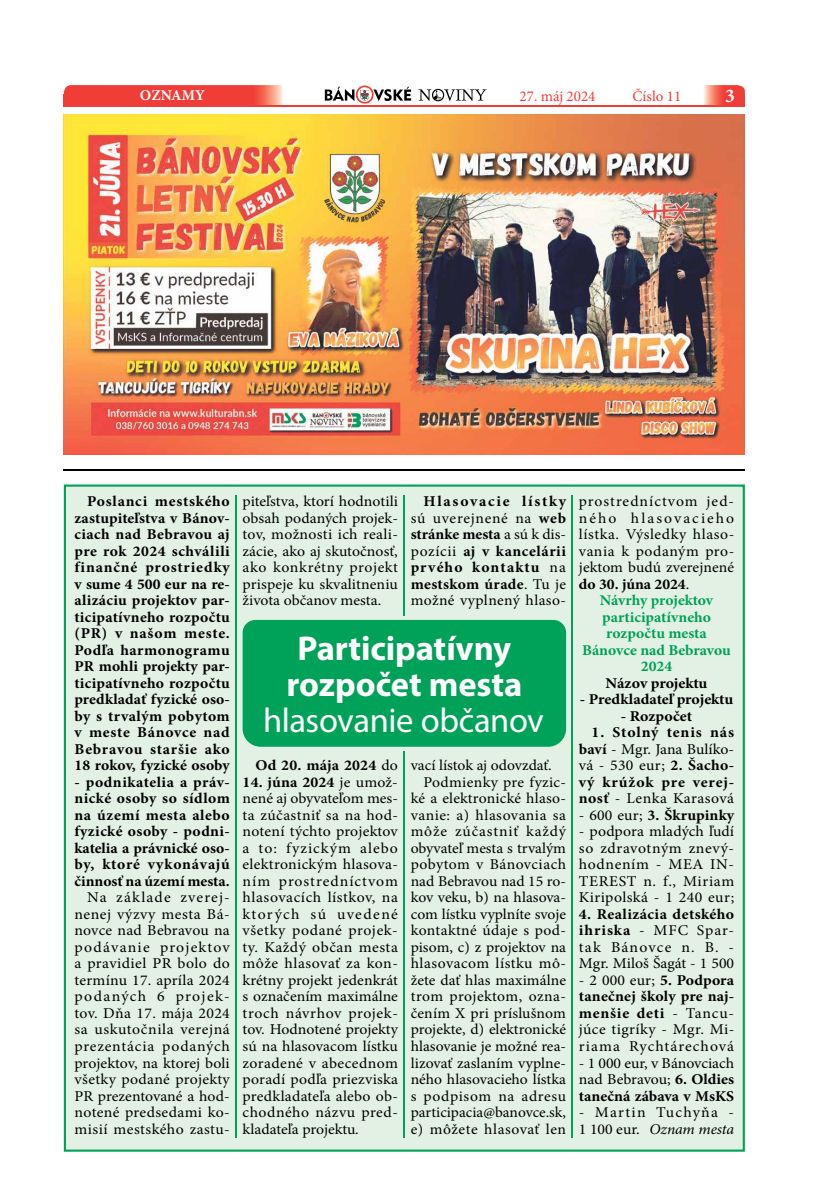
<style>
.page{position:relative;width:830px;height:1200px;background:#fff}
.page>*{position:absolute;margin:0;border:0;box-sizing:border-box;transform-origin:0 0}
.t1{font:700 34.5px/36px "Myriad Pro";letter-spacing:-.005em;color:#fff;text-align:center}
.t2{font:34.5px "Myriad Pro";letter-spacing:-.015em;color:#fff}
.t3{font:700 19.5px "Minion Pro";color:#fff}
.t4{font:15px/16.5px "Minion Pro";letter-spacing:.01em;color:#000;text-align:justify;scale:1.05 1}
.t5{font:700 15px/16.5px "Minion Pro";letter-spacing:.015em;color:#000;text-align:justify;scale:1.04 1}
.t6{font:15px/16.5px "Minion Pro";letter-spacing:.01em;color:#000;text-align:justify;scale:1.04 1}
.t7{font:700 15px/16.5px "Minion Pro";letter-spacing:.015em;color:#000;text-align:justify;scale:1.05 1}
.t8{font:700 15px/16.5px "Minion Pro";color:#00a158;text-align:center;scale:1.04 1}
.t9{font:15px "Minion Pro";letter-spacing:.035em;color:#000;scale:1.04 1}
.t10{font:15px/16.5px "Minion Pro";letter-spacing:.08em;color:#000;scale:1.05 1}
.t11{font:15px "Minion Pro";letter-spacing:.01em;color:#000}
.t12{font:700 15px "Minion Pro";letter-spacing:-.005em;color:#000;scale:1.06 1}
.t13{font:15px "Minion Pro";letter-spacing:.03em;color:#000;scale:1.04 1}
.t14{font:15px "Minion Pro";letter-spacing:.055em;color:#000;scale:1.04 1}
.t15{font:15px "Minion Pro";color:#f13d37}
.t16{font:15px "Minion Pro";letter-spacing:.04em;color:#000;scale:1.04 1}
.t17{font:700 15px "Minion Pro";letter-spacing:-.01em;color:#000;scale:1.06 1}
.t18{font:700 15px "Minion Pro";letter-spacing:.015em;color:#000;scale:1.06 1}
.t19{font:700 15px "Minion Pro";color:#fff}
.s1{font-weight:400}
.s2{font-weight:700}
.s3{font-style:italic}
</style>
<div class="page">
<svg style="left:325px;top:85px;width:86px;height:19px"></svg>
<svg style="left:418px;top:89px;width:68px;height:12px"></svg>
<svg style="left:64px;top:85px;width:218px;height:20px"></svg>
<svg style="left:704px;top:85px;width:40px;height:20px"></svg>
<hr style="left:74px;top:105px;width:658px;height:1px;background:#f13d37">
<div style="left:64px;top:94px;width:17px;height:12px;background:#f13d37"></div>
<div style="left:727px;top:94px;width:17px;height:12px;background:#f13d37"></div>
<hr style="left:64px;top:468px;width:680px;height:2px;background:#000">
<img style="left:64px;top:114px;width:680px;height:340px">
<div style="left:64px;top:484px;width:680px;height:667px;background:#e3f1e4"></div>
<div style="left:242px;top:619px;width:324px;height:127px;background:#00a158"></div>
<p class="t19" style="left:140px;top:85px;width:66px">OZNAMY</p>
<p class="t15" style="left:519px;top:86px;width:77px">27. máj 2024</p>
<p class="t15" style="left:632px;top:86px;width:50px">Číslo 11</p>
<h2 class="t3" style="left:724px;top:82px;width:11px">3</h2>
<p class="t5" style="left:74px;top:492px;width:151px;text-indent:13px">Poslanci mestského zastupiteľstva v Bánov&shy;ciach nad Bebravou aj pre rok 2024 schválili finančné prostriedky v sume 4 500 eur na re&shy;alizáciu projektov par&shy;ticipatívneho rozpočtu (PR) v našom meste.<br>Podľa harmonogramu PR mohli projekty par&shy;ticipatívneho rozpočtu predkladať fyzické oso&shy;by s trvalým pobytom v meste Bánovce nad Bebravou staršie ako 18 rokov, fyzické osoby</p>
<p class="t5" style="left:74px;top:773px;width:151px">- podnikatelia a práv&shy;nické osoby so sídlom na území mesta alebo fyzické osoby - podni&shy;katelia a právnické oso&shy;by, ktoré vykonávajú činnosť na území mesta.</p>
<p class="t4" style="left:74px;top:889px;width:149px;text-indent:13px">Na základe zverej&shy;nenej výzvy mesta Bá&shy;novce nad Bebravou na podávanie projektov a pravidiel PR bolo do termínu 17. apríla 2024 podaných 6 projek&shy;tov. Dňa 17. mája 2024 sa uskutočnila verejná prezentácia podaných projektov, na ktorej boli všetky podané projekty PR prezentované a hod&shy;notené predsedami ko&shy;misií mestského zastu-</p>
<p class="t4" style="left:242px;top:493px;width:149px">piteľstva, ktorí hodnotili obsah podaných projek&shy;tov, možnosti ich reali&shy;zácie, ako aj skutočnosť, ako konkrétny projekt prispeje ku skvalitneniu života občanov mesta.</p>
<p class="t5" style="left:410px;top:492px;width:151px;text-indent:13px">Hlasovacie lístky <span class="s1">sú uverejnené na</span> web stránke mesta <span class="s1">a sú k dis&shy;pozícii</span> aj v kancelárii prvého kontaktu <span class="s1">na </span>mestskom úrade<span class="s1">. Tu je možné vyplnený hlaso-</span></p>
<h1 class="t1" style="left:286px;top:629px;width:237px">Participatívny rozpočet mesta</h1>
<h1 class="t2" style="left:263px;top:699px;width:282px">hlasovanie občanov</h1>
<p class="t7" style="left:255px;top:756px;width:137px">Od 20. mája 2024 <span class="s1">do</span></p>
<p class="t4" style="left:242px;top:773px;width:149px"><span class="s2">14. júna 2024</span> je umož&shy;nené aj obyvateľom mes&shy;ta zúčastniť sa na hod&shy;notení týchto projektov a to: fyzickým alebo elektronickým hlasova&shy;ním prostredníctvom hlasovacích lístkov, na ktorých sú uvedené všetky podané projek&shy;ty. Každý občan mesta môže hlasovať za kon&shy;krétny projekt jedenkrát s označením maximálne troch návrhov projek&shy;tov. Hodnotené projekty sú na hlasovacom lístku zoradené v abecednom poradí podľa priezviska predkladateľa alebo ob&shy;chodného názvu pred&shy;kladateľa projektu.</p>
<p class="t6" style="left:410px;top:757px;width:137px">vací lístok aj odovzdať.</p>
<p class="t6" style="left:423px;top:773px;width:138px">Podmienky pre fyzic-</p>
<p class="t6" style="left:410px;top:790px;width:151px">ké a elektronické hlaso-</p>
<p class="t9" style="left:410px;top:804px;width:151px">vanie: a) hlasovania sa</p>
<p class="t14" style="left:410px;top:821px;width:151px">môže zúčastniť každý</p>
<p class="t6" style="left:410px;top:839px;width:151px">obyvateľ mesta s trvalým</p>
<p class="t6" style="left:410px;top:856px;width:151px">pobytom v Bánovciach</p>
<p class="t6" style="left:410px;top:872px;width:151px">nad Bebravou nad 15 ro-</p>
<p class="t6" style="left:410px;top:889px;width:151px">kov veku, b) na hlasova-</p>
<p class="t6" style="left:410px;top:905px;width:151px">com lístku vyplníte svoje</p>
<p class="t6" style="left:410px;top:922px;width:151px">kontaktné údaje s pod-</p>
<p class="t6" style="left:410px;top:938px;width:151px">pisom, c) z projektov na</p>
<p class="t13" style="left:410px;top:953px;width:151px">hlasovacom lístku mô-</p>
<p class="t6" style="left:410px;top:971px;width:151px">žete dať hlas maximálne</p>
<p class="t6" style="left:410px;top:988px;width:151px">trom projektom, ozna-</p>
<p class="t6" style="left:410px;top:1004px;width:151px">čením X pri príslušnom</p>
<p class="t6" style="left:410px;top:1021px;width:151px">projekte, d) elektronické</p>
<p class="t6" style="left:410px;top:1037px;width:151px">hlasovanie je možné rea-</p>
<p class="t6" style="left:410px;top:1054px;width:151px">lizovať zaslaním vyplne-</p>
<p class="t6" style="left:410px;top:1070px;width:151px">ného hlasovacieho lístka</p>
<p class="t16" style="left:410px;top:1085px;width:151px">s podpisom na adresu</p>
<p class="t11" style="left:410px;top:1101px;width:157px">participacia@banovce.sk,</p>
<p class="t9" style="left:410px;top:1118px;width:151px">e) môžete hlasovať len</p>
<p class="t6" style="left:578px;top:493px;width:151px">prostredníctvom jed&shy;ného hlasovacieho lístka. Výsledky hlaso&shy;vania k podaným pro&shy;jektom budú zverejnené <span class="s2">do 30. júna 2024</span>.</p>
<p class="t8" style="left:582px;top:591px;width:144px">Návrhy projektov participatívneho rozpočtu mesta<br>Bánovce nad Bebravou<br>2024</p>
<p class="t17" style="left:605px;top:672px;width:97px">Názov projektu</p>
<p class="t12" style="left:579px;top:688px;width:146px">- Predkladateľ projektu</p>
<p class="t18" style="left:620px;top:705px;width:69px">- Rozpočet</p>
<p class="t7" style="left:578px;top:723px;width:149px;text-indent:13px">1. Stolný tenis nás baví <span class="s1">- Mgr. Jana Bulíko&shy;vá - 530 eur;</span> 2. Šacho&shy;vý krúžok pre verej&shy;nosť <span class="s1">- Lenka Karasová</span></p>
<p class="t7" style="left:578px;top:806px;width:149px"><span class="s1">- 600 eur;</span> 3. Škrupinky</p>
<p class="t4" style="left:578px;top:823px;width:149px">- podpora mladých ľudí so zdravotným znevý&shy;hodnením - MEA IN-TEREST n. f., Miriam Kiripolská - 1 240 eur;</p>
<p class="t4" style="left:578px;top:905px;width:149px"><span class="s2">4. Realizácia detského ihriska</span> - MFC Spar&shy;tak Bánovce n. B. - Mgr. Miloš Šagát - 1 500</p>
<p class="t4" style="left:578px;top:971px;width:149px">- 2 000 eur; <span class="s2">5. Podpora tanečnej školy pre naj&shy;menšie deti</span> - Tancu&shy;júce tigríky - Mgr. Mi&shy;riama Rychtárechová</p>
<p class="t4" style="left:578px;top:1054px;width:149px">- 1 000 eur, v Bánovciach nad Bebravou; <span class="s2">6. Oldies tanečná zábava v MsKS</span></p>
<p class="t10" style="left:578px;top:1103px;width:149px">- Martin Tuchyňa -<br>1 100 eur. <span class="s3">Oznam mesta</span></p>
</div>
